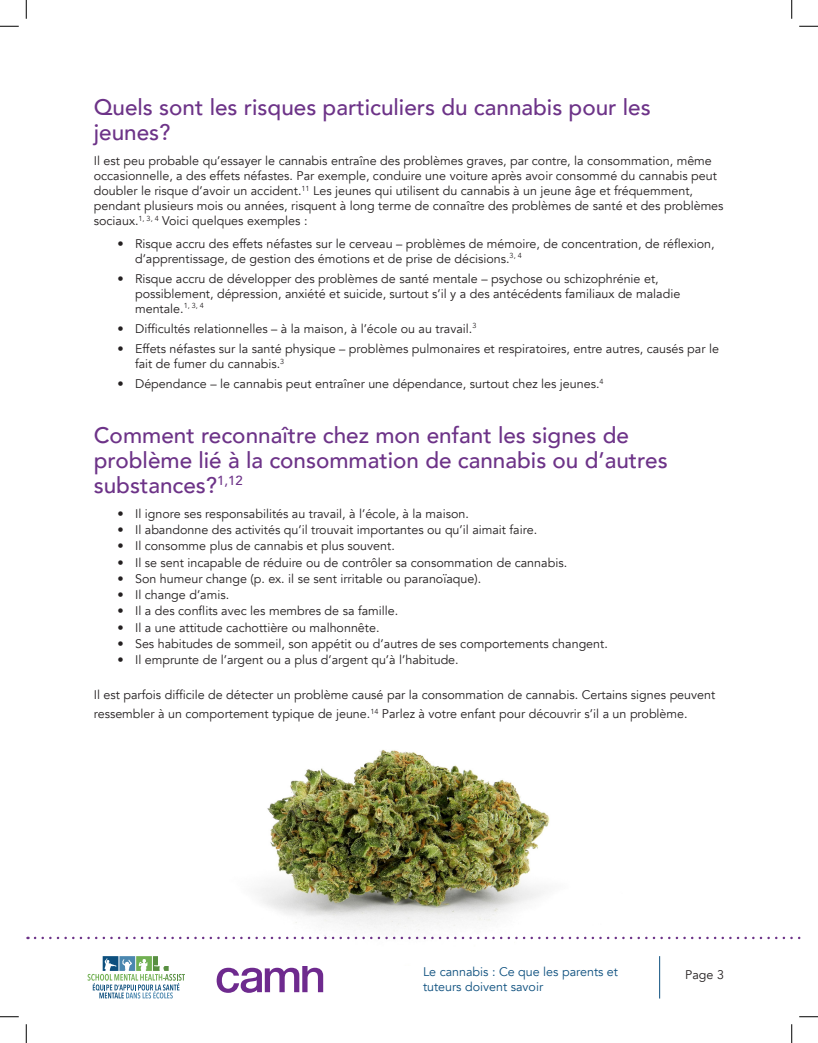
<style>
.page{position:relative;width:818px;height:1043px;background:#fff}
.page>*{position:absolute;margin:0;border:0;box-sizing:border-box;transform-origin:0 0}
.h3_-_purple{font:500 22.5px/25px "Avenir";color:#6d3388}
.t1{font:12.5px/15px "Avenir";color:#231f20}
.t2{font:12.5px/15px "Avenir";color:#0c4f7e}
</style>
<div class="page">
<svg style="left:87px;top:956px;width:98px;height:42px"></svg>
<svg style="left:217px;top:966px;width:106px;height:26px"></svg>
<img style="left:158px;top:749px;width:481px;height:216px">
<svg style="left:35px;top:936px;width:766px;height:3px"></svg>
<hr style="left:659px;top:956px;width:1px;height:42px;background:#0c4f7e">
<svg style="left:0;top:25px;width:19px;height:2px"></svg>
<svg style="left:799px;top:25px;width:19px;height:2px"></svg>
<svg style="left:0;top:1016px;width:19px;height:1px"></svg>
<svg style="left:799px;top:1016px;width:19px;height:1px"></svg>
<svg style="left:25px;top:0;width:2px;height:19px"></svg>
<svg style="left:25px;top:1024px;width:2px;height:18px"></svg>
<svg style="left:791px;top:0;width:1px;height:19px"></svg>
<svg style="left:791px;top:1024px;width:1px;height:18px"></svg>
<p class="h3_-_purple" style="left:94px;top:93px;width:558px">Quels sont les risques particuliers du cannabis pour les jeunes?</p>
<p class="t1" style="left:94px;top:153px;width:631px">Il est peu probable qu’essayer le cannabis entraîne des problèmes graves, par contre, la consommation, même occasionnelle, a des effets néfastes. Par exemple, conduire une voiture après avoir consommé du cannabis peut doubler le risque d’avoir un accident.<sup>11</sup> Les jeunes qui utilisent du cannabis à un jeune âge et fréquemment, pendant plusieurs mois ou années, risquent à long terme de connaître des problèmes de santé et des problèmes sociaux.<sup>1,</sup> <sup>3,</sup> <sup>4</sup> Voici quelques exemples :</p>
<p class="t1" style="left:135px;top:236px;width:581px;text-indent:-18px">• Risque accru des effets néfastes sur le cerveau – problèmes de mémoire, de concentration, de réflexion, d’apprentissage, de gestion des émotions et de prise de décisions.<sup>3,</sup> <sup>4</sup></p>
<p class="t1" style="left:135px;top:271px;width:546px;text-indent:-18px">• Risque accru de développer des problèmes de santé mentale – psychose ou schizophrénie et, possiblement, dépression, anxiété et suicide, surtout s’il y a des antécédents familiaux de maladie mentale.<sup>1,</sup> <sup>3,</sup> <sup>4</sup></p>
<p class="t1" style="left:118px;top:321px;width:360px">• Difficultés relationnelles – à la maison, à l’école ou au travail.<sup>3</sup></p>
<p class="t1" style="left:135px;top:341px;width:585px;text-indent:-18px">• Effets néfastes sur la santé physique – problèmes pulmonaires et respiratoires, entre autres, causés par le fait de fumer du cannabis.<sup>3</sup></p>
<p class="t1" style="left:118px;top:376px;width:487px">• Dépendance – le cannabis peut entraîner une dépendance, surtout chez les jeunes.<sup>4</sup></p>
<p class="h3_-_purple" style="left:94px;top:421px;width:575px">Comment reconnaître chez mon enfant les signes de problème lié à la consommation de cannabis ou d’autres substances?<sup>1,12</sup></p>
<p class="t1" style="left:118px;top:506px;width:353px">• Il ignore ses responsabilités au travail, à l’école, à la maison.</p>
<p class="t1" style="left:118px;top:522px;width:421px">• Il abandonne des activités qu’il trouvait importantes ou qu’il aimait faire.</p>
<p class="t1" style="left:118px;top:538px;width:279px">• Il consomme plus de cannabis et plus souvent.</p>
<p class="t1" style="left:118px;top:555px;width:451px">• Il se sent incapable de réduire ou de contrôler sa consommation de cannabis.</p>
<p class="t1" style="left:118px;top:571px;width:365px">• Son humeur change (p. ex. il se sent irritable ou paranoïaque).</p>
<p class="t1" style="left:118px;top:587px;width:113px">• Il change d’amis.</p>
<p class="t1" style="left:118px;top:603px;width:282px">• Il a des conflits avec les membres de sa famille.</p>
<p class="t1" style="left:118px;top:620px;width:263px">• Il a une attitude cachottière ou malhonnête.</p>
<p class="t1" style="left:118px;top:636px;width:491px">• Ses habitudes de sommeil, son appétit ou d’autres de ses comportements changent.</p>
<p class="t1" style="left:118px;top:652px;width:342px">• Il emprunte de l’argent ou a plus d’argent qu’à l’habitude.</p>
<p class="t1" style="left:94px;top:685px;width:623px;line-height:18.8px">Il est parfois difficile de détecter un problème causé par la consommation de cannabis. Certains signes peuvent ressembler à un comportement typique de jeune.<sup>14</sup> Parlez à votre enfant pour découvrir s’il a un problème.</p>
<p class="t2" style="left:423px;top:964px;width:196px">Le cannabis : Ce que les parents et tuteurs doivent savoir</p>
<p class="t1" style="left:685px;top:967px;width:40px">Page 3</p>
</div>
